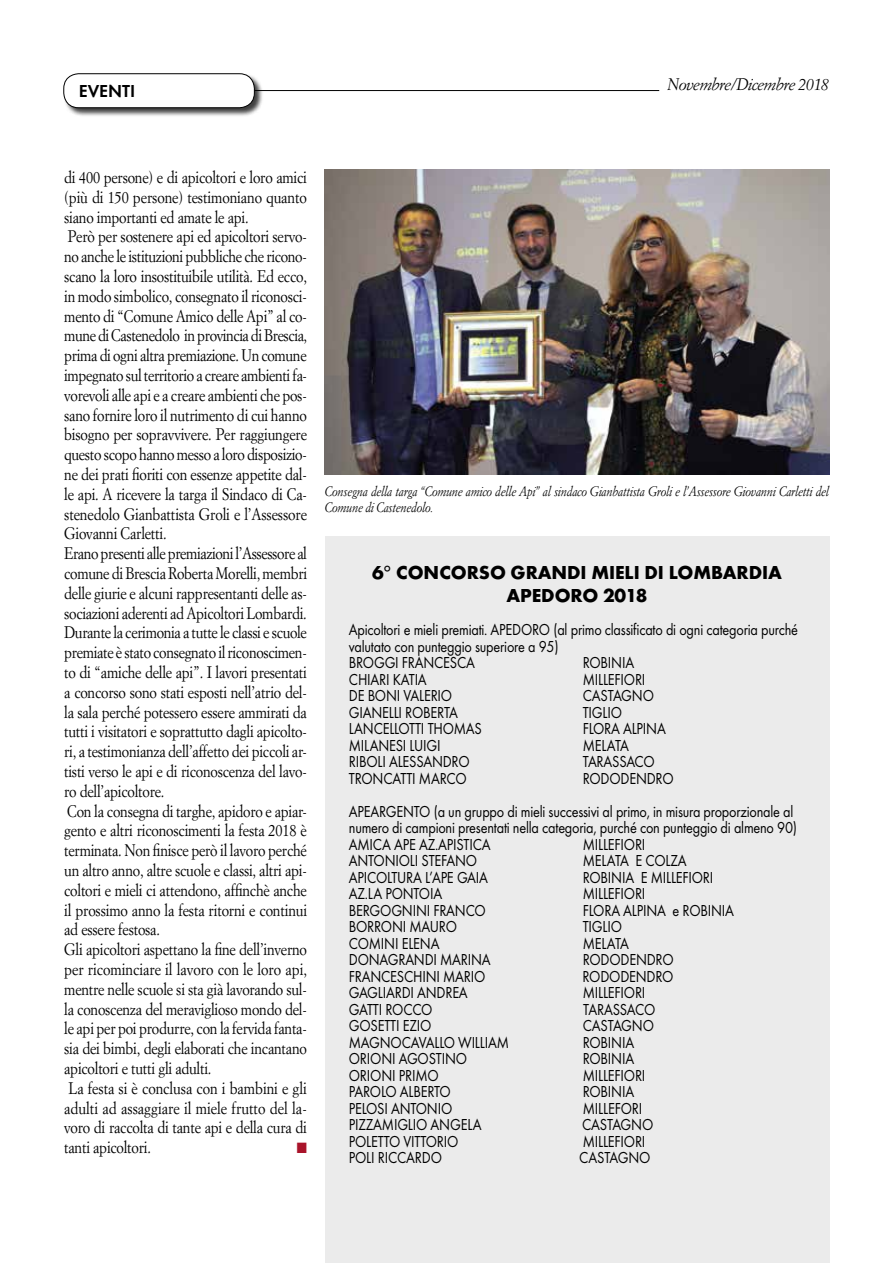
<style>
.page{position:relative;width:893px;height:1263px;background:#fff}
.page>*{position:absolute;margin:0;border:0;box-sizing:border-box;transform-origin:0 0}
.t1{font:700 19.5px/23.4px "Futura T";letter-spacing:-.005em;color:#000;text-align:center}
.t2{font:600 18px "Futura T";color:#000}
.t3{font:16.5px/19.8px "Simoncini Garamond";letter-spacing:-.015em;color:#000;scale:.86 1}
.t4{font:16.5px/16.5px "Futura T";letter-spacing:-.015em;color:#000;scale:.86 1}
.t5{font:italic 16.5px "Simoncini Garamond";letter-spacing:-.04em;color:#000}
.t6{font:15px "Zapf Dingbats ITC";color:#a9132a;scale:.89 1}
.t7{font:italic 13.5px/16.2px "Simoncini Garamond";letter-spacing:-.025em;color:#000;scale:.86 1}
</style>
<div class="page">
<hr style="left:64px;top:90px;width:595px;height:1px;background:#000">
<div style="left:63px;top:73px;width:200px;height:44px;background:#000;opacity:.75"></div>
<div style="left:64px;top:74px;width:190px;height:34px;background:#fff;border-radius:15px"></div>
<div style="left:63px;top:73px;width:192px;height:35px;border:1px solid #000;border-radius:15px"></div>
<img style="left:325px;top:170px;width:504px;height:304px">
<div style="left:325px;top:536px;width:504px;height:727px;background:#ebebeb"></div>
<p class="t2" style="left:79px;top:80px;width:58px">EVENTI</p>
<p class="t5" style="left:667px;top:75px;width:164px">Novembre/Dicembre 2018</p>
<p class="t3" style="left:64px;top:167px;width:284px">di 400 persone) e di apicoltori e loro amici (più di 150 persone) testimoniano quanto siano importanti ed amate le api.<br>Però per sostenere api ed apicoltori servo&shy;no anche le istituzioni pubbliche che ricono&shy;scano la loro insostituibile utilità. Ed ecco, in modo simbolico, consegnato il riconosci&shy;mento di “Comune Amico delle Api” al co&shy;mune di Castenedolo in provincia di Brescia, prima di ogni altra premiazione. Un comune impegnato sul territorio a creare ambienti fa&shy;vorevoli alle api e a creare ambienti che pos&shy;sano fornire loro il nutrimento di cui hanno bisogno per sopravvivere. Per raggiungere questo scopo hanno messo a loro disposizio&shy;ne dei prati fioriti con essenze appetite dal&shy;le api. A ricevere la targa il Sindaco di Ca&shy;stenedolo Gianbattista Groli e l’Assessore Giovanni Carletti.<br>Erano presenti alle premiazioni l’Assessore al comune di Brescia Roberta Morelli, membri delle giurie e alcuni rappresentanti delle as&shy;sociazioni aderenti ad Apicoltori Lombardi.<br>Durante la cerimonia a tutte le classi e scuole premiate è stato consegnato il riconoscimen&shy;to di “amiche delle api”. I lavori presentati a concorso sono stati esposti nell’atrio del&shy;la sala perché potessero essere ammirati da tutti i visitatori e soprattutto dagli apicolto&shy;ri, a testimonianza dell’affetto dei piccoli ar&shy;tisti verso le api e di riconoscenza del lavo&shy;ro dell’apicoltore.<br>Con la consegna di targhe, apidoro e apiar&shy;gento e altri riconoscimenti la festa 2018 è terminata. Non finisce però il lavoro perché un altro anno, altre scuole e classi, altri api&shy;coltori e mieli ci attendono, affinchè anche il prossimo anno la festa ritorni e continui ad essere festosa.<br>Gli apicoltori aspettano la fine dell’inverno per ricominciare il lavoro con le loro api, mentre nelle scuole si sta già lavorando sul&shy;la conoscenza del meraviglioso mondo del&shy;le api per poi produrre, con la fervida fanta&shy;sia dei bimbi, degli elaborati che incantano apicoltori e tutti gli adulti.<br>La festa si è conclusa con i bambini e gli adulti ad assaggiare il miele frutto del la&shy;voro di raccolta di tante api e della cura di tanti apicoltori.</p>
<p class="t6" style="left:297px;top:1141px;width:13px">■</p>
<p class="t7" style="left:325px;top:482px;width:588px">Consegna della targa “Comune amico delle Api” al sindaco Gianbattista Groli e l’Assessore Giovanni Carletti del<br>Comune di Castenedolo.</p>
<p class="t1" style="left:372px;top:560px;width:411px">6° CONCORSO GRANDI MIELI DI LOMBARDIA<br>APEDORO 2018</p>
<p class="t4" style="left:349px;top:621px;width:524px">Apicoltori e mieli premiati. APEDORO (al primo classificato di ogni categoria purché valutato con punteggio superiore a 95)<br>BROGGI FRANCESCA</p>
<p class="t4" style="left:583px;top:654px;width:61px">ROBINIA</p>
<p class="t4" style="left:349px;top:671px;width:92px">CHIARI KATIA</p>
<p class="t4" style="left:583px;top:671px;width:74px">MILLEFIORI</p>
<p class="t4" style="left:349px;top:687px;width:122px">DE BONI VALERIO</p>
<p class="t4" style="left:583px;top:687px;width:84px">CASTAGNO</p>
<p class="t4" style="left:349px;top:704px;width:129px">GIANELLI ROBERTA</p>
<p class="t4" style="left:583px;top:704px;width:47px">TIGLIO</p>
<p class="t4" style="left:349px;top:720px;width:156px">LANCELLOTTI THOMAS</p>
<p class="t4" style="left:583px;top:720px;width:98px">FLORA ALPINA</p>
<p class="t4" style="left:349px;top:737px;width:108px">MILANESI LUIGI</p>
<p class="t4" style="left:583px;top:737px;width:55px">MELATA</p>
<p class="t4" style="left:349px;top:753px;width:142px">RIBOLI ALESSANDRO</p>
<p class="t4" style="left:583px;top:753px;width:85px">TARASSACO</p>
<p class="t4" style="left:349px;top:770px;width:138px">TRONCATTI MARCO</p>
<p class="t4" style="left:349px;top:761px;width:519px;line-height:33px;text-indent:234px">RODODENDRO<br>APEARGENTO (a un gruppo di mieli successivi al primo, in misura proporzionale al</p>
<p class="t4" style="left:349px;top:819px;width:523px">numero di campioni presentati nella categoria, purché con punteggio di almeno 90)<br>AMICA APE AZ.APISTICA</p>
<p class="t4" style="left:583px;top:836px;width:74px">MILLEFIORI</p>
<p class="t4" style="left:349px;top:852px;width:151px">ANTONIOLI STEFANO</p>
<p class="t4" style="left:583px;top:852px;width:122px">MELATA E COLZA</p>
<p class="t4" style="left:349px;top:869px;width:163px">APICOLTURA L’APE GAIA</p>
<p class="t4" style="left:583px;top:869px;width:153px">ROBINIA E MILLEFIORI</p>
<p class="t4" style="left:349px;top:885px;width:110px">AZ.LA PONTOIA</p>
<p class="t4" style="left:583px;top:885px;width:74px">MILLEFIORI</p>
<p class="t4" style="left:349px;top:902px;width:161px">BERGOGNINI FRANCO</p>
<p class="t4" style="left:583px;top:902px;width:177px">FLORA ALPINA e ROBINIA</p>
<p class="t4" style="left:349px;top:918px;width:127px">BORRONI MAURO</p>
<p class="t4" style="left:583px;top:918px;width:47px">TIGLIO</p>
<p class="t4" style="left:349px;top:935px;width:107px">COMINI ELENA</p>
<p class="t4" style="left:583px;top:935px;width:55px">MELATA</p>
<p class="t4" style="left:349px;top:951px;width:167px">DONAGRANDI MARINA</p>
<p class="t4" style="left:583px;top:951px;width:107px">RODODENDRO</p>
<p class="t4" style="left:349px;top:968px;width:160px">FRANCESCHINI MARIO</p>
<p class="t4" style="left:582px;top:968px;width:107px">RODODENDRO</p>
<p class="t4" style="left:349px;top:984px;width:140px">GAGLIARDI ANDREA</p>
<p class="t4" style="left:583px;top:984px;width:74px">MILLEFIORI</p>
<p class="t4" style="left:349px;top:1001px;width:99px">GATTI ROCCO</p>
<p class="t4" style="left:583px;top:1001px;width:85px">TARASSACO</p>
<p class="t4" style="left:349px;top:1017px;width:98px">GOSETTI EZIO</p>
<p class="t4" style="left:583px;top:1017px;width:84px">CASTAGNO</p>
<p class="t4" style="left:349px;top:1034px;width:188px">MAGNOCAVALLO WILLIAM</p>
<p class="t4" style="left:583px;top:1034px;width:61px">ROBINIA</p>
<p class="t4" style="left:349px;top:1050px;width:139px">ORIONI AGOSTINO</p>
<p class="t4" style="left:583px;top:1050px;width:61px">ROBINIA</p>
<p class="t4" style="left:349px;top:1067px;width:106px">ORIONI PRIMO</p>
<p class="t4" style="left:583px;top:1067px;width:74px">MILLEFIORI</p>
<p class="t4" style="left:349px;top:1083px;width:120px">PAROLO ALBERTO</p>
<p class="t4" style="left:583px;top:1083px;width:61px">ROBINIA</p>
<p class="t4" style="left:349px;top:1100px;width:122px">PELOSI ANTONIO</p>
<p class="t4" style="left:583px;top:1100px;width:71px">MILLEFORI</p>
<p class="t4" style="left:349px;top:1116px;width:156px">PIZZAMIGLIO ANGELA</p>
<p class="t4" style="left:582px;top:1116px;width:84px">CASTAGNO</p>
<p class="t4" style="left:349px;top:1133px;width:129px">POLETTO VITTORIO</p>
<p class="t4" style="left:583px;top:1133px;width:74px">MILLEFIORI</p>
<p class="t4" style="left:349px;top:1149px;width:110px">POLI RICCARDO</p>
<p class="t4" style="left:579px;top:1149px;width:84px">CASTAGNO</p>
</div>
